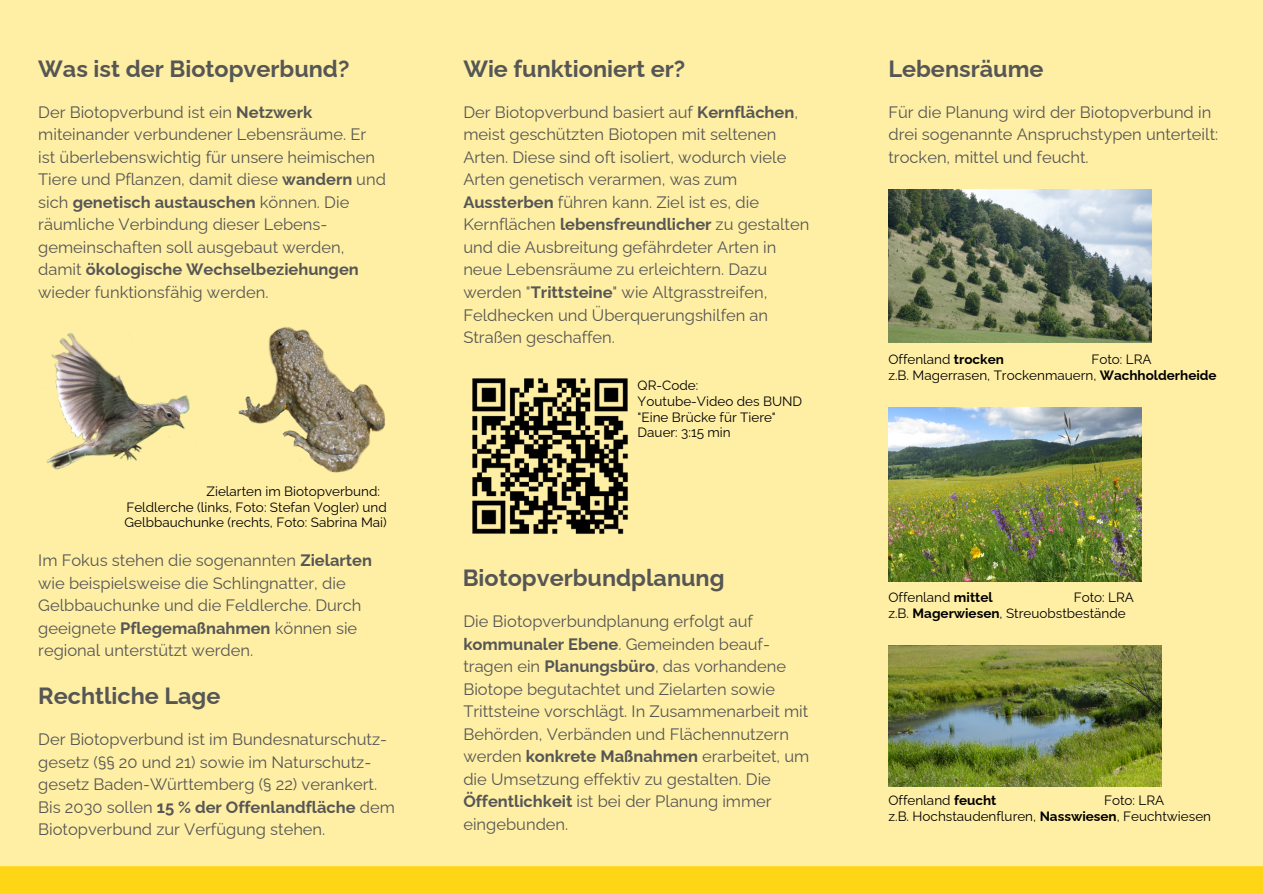
<style>
.page{position:relative;width:1263px;height:894px;background:#fff}
.page>*{position:absolute;margin:0;border:0;box-sizing:border-box;transform-origin:0 0}
.t1{font:700 23.4px "Raleway";color:#565655}
.t2{font:16.5px/22.5px "Raleway";color:#565655}
.t3{font:13.5px "Raleway";color:#000}
.s1{font-weight:700}
</style>
<div class="page">
<div style="left:0;top:0;width:1263px;height:893px;background:#ffefa5"></div>
<img style="left:472px;top:378px;width:156px;height:156px">
<div style="left:0;top:865px;width:1263px;height:28px;background:#fed615"></div>
<img style="left:46px;top:333px;width:144px;height:137px">
<img style="left:239px;top:327px;width:147px;height:146px">
<img style="left:888px;top:408px;width:253px;height:173px">
<img style="left:888px;top:645px;width:274px;height:141px">
<img style="left:888px;top:189px;width:264px;height:153px">
<p class="t1" style="left:38px;top:55px;width:313px">Was ist der Biotopverbund?</p>
<p class="t2" style="left:38px;top:101px;width:349px">Der Biotopverbund ist ein <span class="s1">Netzwerk </span>miteinander verbundener Lebensräume. Er ist überlebenswichtig für unsere heimischen Tiere und Pflanzen, damit diese <span class="s1">wandern</span> und sich <span class="s1">genetisch austauschen</span> können. Die räumliche Verbindung dieser Lebens&shy;gemeinschaften soll ausgebaut werden, damit <span class="s1">ökologische Wechselbeziehungen </span>wieder funktionsfähig werden.</p>
<p class="t3" style="left:207px;top:483px;width:175px">Zielarten im Biotopverbund:</p>
<p class="t3" style="left:126px;top:498px;width:262px">Feldlerche (links, Foto: Stefan Vogler) und</p>
<p class="t3" style="left:124px;top:514px;width:264px">Gelbbauchunke (rechts, Foto: Sabrina Mai)</p>
<p class="t2" style="left:38px;top:549px;width:335px">Im Fokus stehen die sogenannten <span class="s1">Zielarten </span>wie beispielsweise die Schlingnatter, die Gelbbauchunke und die Feldlerche. Durch geeignete <span class="s1">Pflegemaßnahmen</span> können sie regional unterstützt werden.</p>
<p class="t1" style="left:38px;top:681px;width:184px">Rechtliche Lage</p>
<p class="t2" style="left:38px;top:728px;width:358px">Der Biotopverbund ist im Bundesnaturschutz&shy;gesetz (§§ 20 und 21) sowie im Naturschutz&shy;gesetz Baden-Württemberg (§ 22) verankert.<br>Bis 2030 sollen <span class="s1">15 % der Offenlandfläche</span> dem Biotopverbund zur Verfügung stehen.</p>
<p class="t1" style="left:463px;top:55px;width:223px">Wie funktioniert er?</p>
<p class="t2" style="left:463px;top:101px;width:347px">Der Biotopverbund basiert auf <span class="s1">Kernflächen</span>, meist geschützten Biotopen mit seltenen Arten. Diese sind oft isoliert, wodurch viele Arten genetisch verarmen, was zum <span class="s1">Aussterben</span> führen kann. Ziel ist es, die Kernflächen <span class="s1">lebensfreundlicher</span> zu gestalten und die Ausbreitung gefährdeter Arten in neue Lebensräume zu erleichtern. Dazu werden "<span class="s1">Trittsteine</span>" wie Altgrasstreifen, Feldhecken und Überquerungshilfen an Straßen geschaffen.</p>
<p class="t3" style="left:638px;top:377px;width:62px">QR-Code:</p>
<p class="t3" style="left:638px;top:393px;width:166px">Youtube-Video des BUND</p>
<p class="t3" style="left:638px;top:408px;width:140px">"Eine Brücke für Tiere"</p>
<p class="t3" style="left:638px;top:424px;width:95px">Dauer: 3:15 min</p>
<p class="t1" style="left:463px;top:563px;width:263px">Biotopverbundplanung</p>
<p class="t2" style="left:463px;top:610px;width:348px">Die Biotopverbundplanung erfolgt auf <span class="s1">kommunaler Ebene</span>. Gemeinden beauf&shy;tragen ein <span class="s1">Planungsbüro</span>, das vorhandene Biotope begutachtet und Zielarten sowie Trittsteine vorschlägt. In Zusammenarbeit mit Behörden, Verbänden und Flächennutzern werden <span class="s1">konkrete Maßnahmen</span> erarbeitet, um die Umsetzung effektiv zu gestalten. Die <span class="s1">Öffentlichkeit</span> ist bei der Planung immer eingebunden.</p>
<p class="t1" style="left:888px;top:55px;width:157px">Lebensräume</p>
<p class="t2" style="left:888px;top:101px;width:331px">Für die Planung wird der Biotopverbund in drei sogenannte Anspruchstypen unterteilt: trocken, mittel und feucht.</p>
<p class="t3" style="left:888px;top:351px;width:117px">Offenland <span class="s1">trocken</span></p>
<p class="t3" style="left:1091px;top:351px;width:62px">Foto: LRA</p>
<p class="t3" style="left:888px;top:367px;width:330px">z.B. Magerrasen, Trockenmauern, <span class="s1">Wachholderheide</span></p>
<p class="t3" style="left:888px;top:589px;width:106px">Offenland <span class="s1">mittel</span></p>
<p class="t3" style="left:1074px;top:589px;width:62px">Foto: LRA</p>
<p class="t3" style="left:888px;top:604px;width:239px">z.B. <span class="s1">Magerwiesen</span>, Streuobstbestände</p>
<p class="t3" style="left:888px;top:792px;width:109px">Offenland <span class="s1">feucht</span></p>
<p class="t3" style="left:1104px;top:792px;width:62px">Foto: LRA</p>
<p class="t3" style="left:888px;top:808px;width:324px">z.B. Hochstaudenfluren, <span class="s1">Nasswiesen</span>, Feuchtwiesen</p>
</div>
